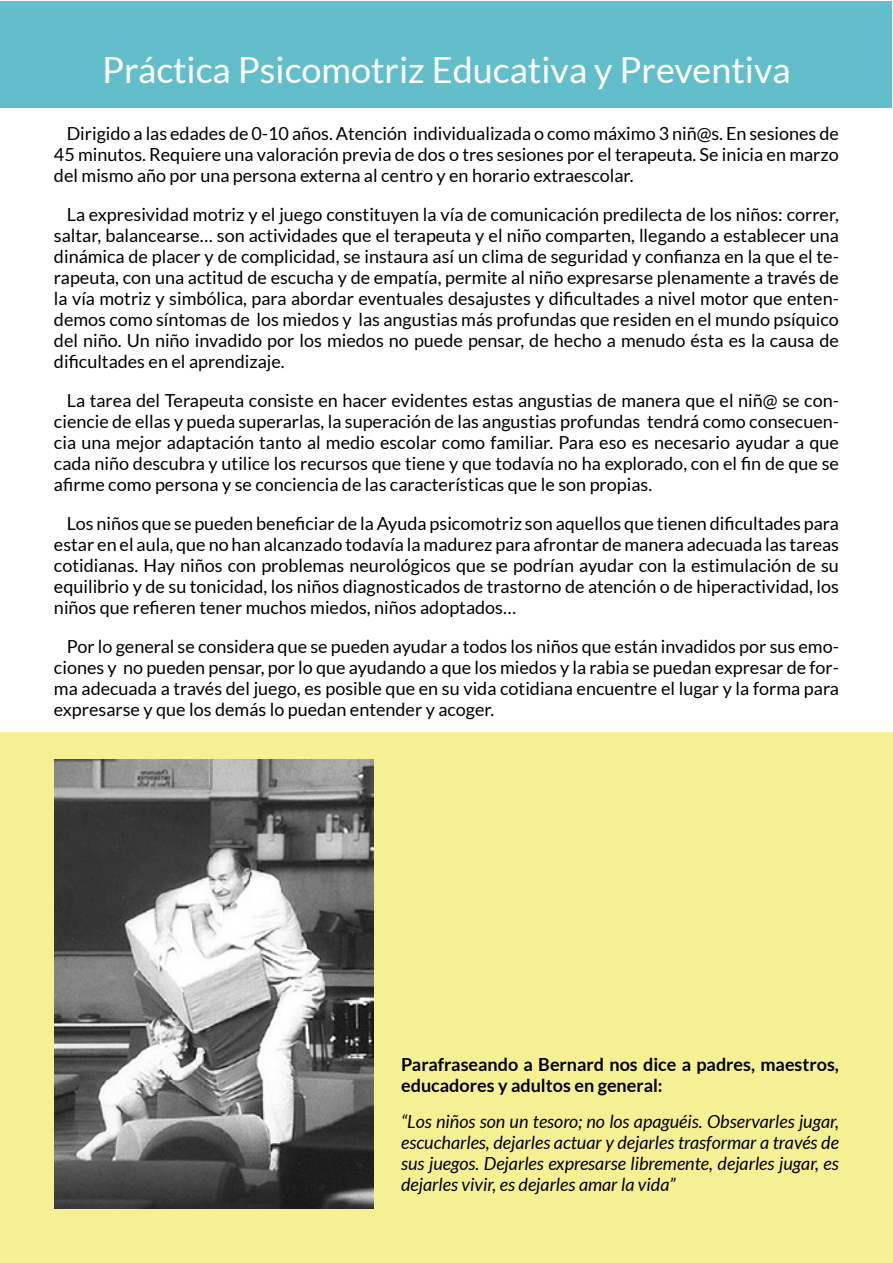
<style>
.page{position:relative;width:893px;height:1263px;background:#fff}
.page>*{position:absolute;margin:0;border:0;box-sizing:border-box;transform-origin:0 0}
.t1{font:36px "Lato";color:#fff}
.t2{font:18px/21px "Lato";color:#000;text-align:justify}
.t3{font:italic 18px/21px "Lato";color:#000;text-align:justify}
.t4{font:700 18px/21px "Lato";color:#000}
</style>
<div class="page">
<div style="left:0;top:732px;width:893px;height:531px;background:#f6f095"></div>
<div style="left:1px;top:1px;width:891px;height:106px;background:#63becc"></div>
<img style="left:54px;top:760px;width:319px;height:449px">
<h1 class="t1" style="left:102px;top:50px;width:690px">Práctica Psicomotriz Educativa y Preventiva</h1>
<p class="t2" style="left:54px;top:123px;width:786px;text-indent:13px">Dirigido a las edades de 0-10 años. Atención individualizada o como máximo 3 niñ@s. En sesiones de 45 minutos. Requiere una valoración previa de dos o tres sesiones por el terapeuta. Se inicia en marzo del mismo año por una persona externa al centro y en horario extraescolar.</p>
<p class="t2" style="left:54px;top:204px;width:787px;text-indent:13px">La expresividad motriz y el juego constituyen la vía de comunicación predilecta de los niños: correr, saltar, balancearse… son actividades que el terapeuta y el niño comparten, llegando a establecer una dinámica de placer y de complicidad, se instaura así un clima de seguridad y confianza en la que el te&shy;rapeuta, con una actitud de escucha y de empatía, permite al niño expresarse plenamente a través de la vía motriz y simbólica, para abordar eventuales desajustes y dificultades a nivel motor que enten&shy;demos como síntomas de los miedos y las angustias más profundas que residen en el mundo psíquico del niño. Un niño invadido por los miedos no puede pensar, de hecho a menudo ésta es la causa de dificultades en el aprendizaje.</p>
<p class="t2" style="left:54px;top:390px;width:786px;text-indent:13px">La tarea del Terapeuta consiste en hacer evidentes estas angustias de manera que el niñ@ se con&shy;ciencie de ellas y pueda superarlas, la superación de las angustias profundas tendrá como consecuen&shy;cia una mejor adaptación tanto al medio escolar como familiar. Para eso es necesario ayudar a que cada niño descubra y utilice los recursos que tiene y que todavía no ha explorado, con el fin de que se afirme como persona y se conciencia de las características que le son propias.</p>
<p class="t2" style="left:54px;top:513px;width:786px;text-indent:13px">Los niños que se pueden beneficiar de la Ayuda psicomotriz son aquellos que tienen dificultades para estar en el aula, que no han alcanzado todavía la madurez para afrontar de manera adecuada las tareas cotidianas. Hay niños con problemas neurológicos que se podrían ayudar con la estimulación de su equilibrio y de su tonicidad, los niños diagnosticados de trastorno de atención o de hiperactividad, los niños que refieren tener muchos miedos, niños adoptados…</p>
<p class="t2" style="left:54px;top:636px;width:787px;text-indent:13px">Por lo general se considera que se pueden ayudar a todos los niños que están invadidos por sus emo&shy;ciones y no pueden pensar, por lo que ayudando a que los miedos y la rabia se puedan expresar de for&shy;ma adecuada a través del juego, es posible que en su vida cotidiana encuentre el lugar y la forma para expresarse y que los demás lo puedan entender y acoger.</p>
<p class="t4" style="left:401px;top:1054px;width:439px">Parafraseando a Bernard nos dice a padres, maestros, educadores y adultos en general:</p>
<p class="t3" style="left:401px;top:1111px;width:439px">“Los niños son un tesoro; no los apaguéis. Observarles jugar, escucharles, dejarles actuar y dejarles trasformar a través de sus juegos. Dejarles expresarse libremente, dejarles jugar, es dejarles vivir, es dejarles amar la vida”</p>
</div>
